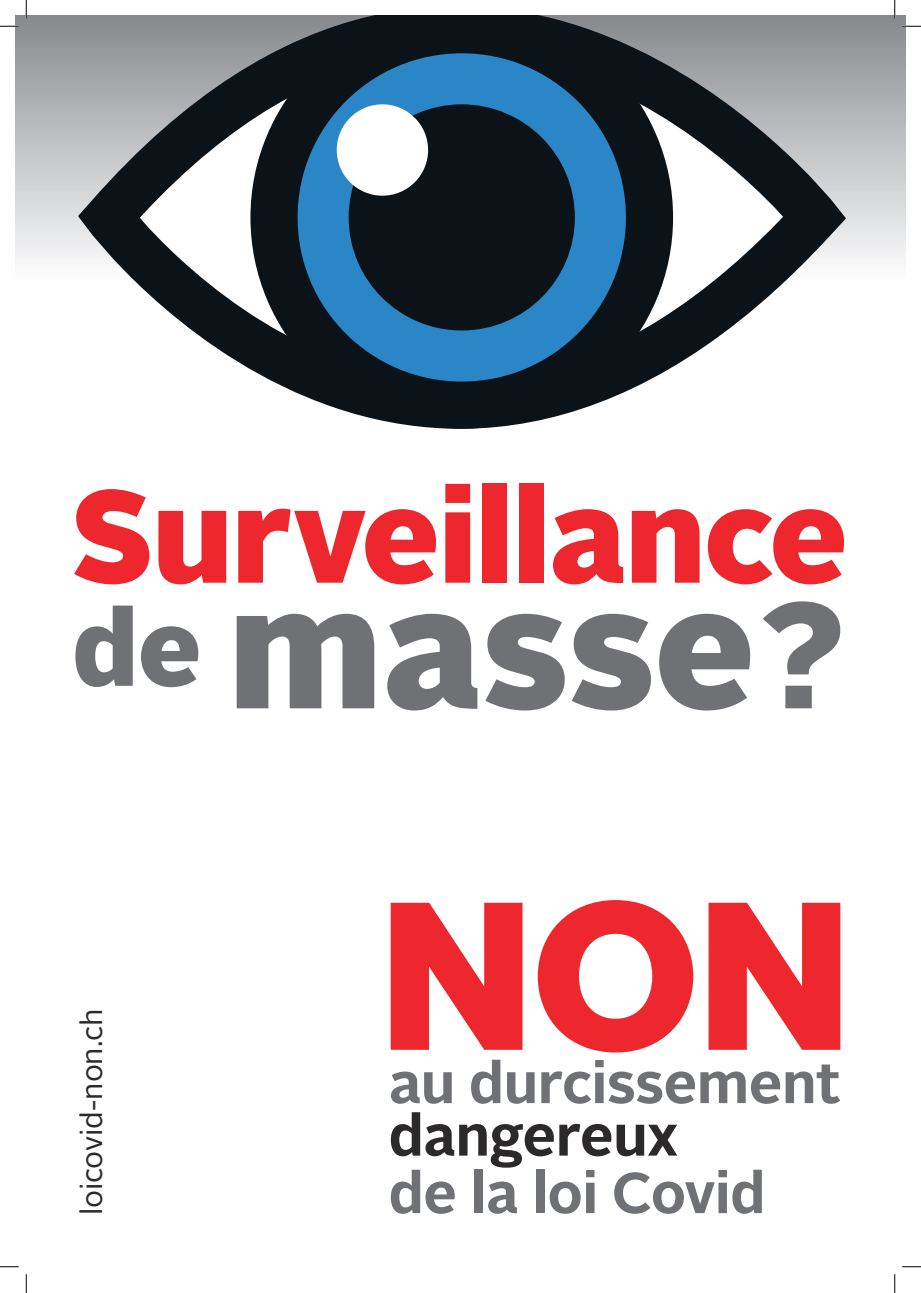
<style>
.page{position:relative;width:921px;height:1293px;background:#fff}
.page>*{position:absolute;margin:0;border:0;box-sizing:border-box;transform-origin:0 0}
.t1{font:900 210px "Alright Sans";color:#ed272d}
.t2{font:900 168.75px "Alright Sans";letter-spacing:-.005em;color:#6f7174}
.t3{font:900 131.25px "Alright Sans";letter-spacing:-.01em;color:#ed272d}
.t4{font:700 57.5px "Alright Sans";letter-spacing:-.01em;color:#6f7174}
.t5{font:700 57.5px "Alright Sans";letter-spacing:-.01em;color:#2b292a}
.t6{font:30px "Alright Sans";letter-spacing:-.005em;color:#2b292a}
.s1{font-size:106.25px}
.s2{font-size:150px}
</style>
<div class="page">
<svg style="left:16px;top:16px;width:889px;height:245px;background:#bebfc1"></svg>
<svg style="left:61px;top:16px;width:820px;height:353px"></svg>
<svg style="left:250px;top:16px;width:423px;height:413px;background:#31526a"></svg>
<div style="left:349px;top:104px;width:226px;height:226px;background:#0b1218;border-radius:50%"></div>
<div style="left:337px;top:104px;width:91px;height:92px;background:#fff;border-radius:50%"></div>
<svg style="left:0;top:25px;width:19px;height:2px"></svg>
<svg style="left:902px;top:25px;width:19px;height:2px"></svg>
<svg style="left:0;top:1266px;width:19px;height:1px"></svg>
<svg style="left:902px;top:1266px;width:19px;height:1px"></svg>
<svg style="left:25px;top:0;width:2px;height:19px"></svg>
<svg style="left:25px;top:1274px;width:2px;height:19px"></svg>
<svg style="left:894px;top:0;width:1px;height:19px"></svg>
<svg style="left:894px;top:1274px;width:1px;height:19px"></svg>
<h3 class="t3" style="left:71px;top:483px;width:778px">Surveillance</h3>
<h2 class="t2" style="left:72px;top:581px;width:775px"><span class="s1">de</span> masse<span class="s2">?</span></h2>
<p class="t6" style="left:80px;top:1215px;width:208px;rotate:-90deg">loicovid-non.ch</p>
<h1 class="t1" style="left:379px;top:891px;width:474px">NON</h1>
<p class="t4" style="left:389px;top:1059px;width:454px">au durcissement</p>
<p class="t5" style="left:389px;top:1112px;width:291px">dangereux</p>
<p class="t4" style="left:389px;top:1169px;width:378px">de la loi Covid</p>
</div>
